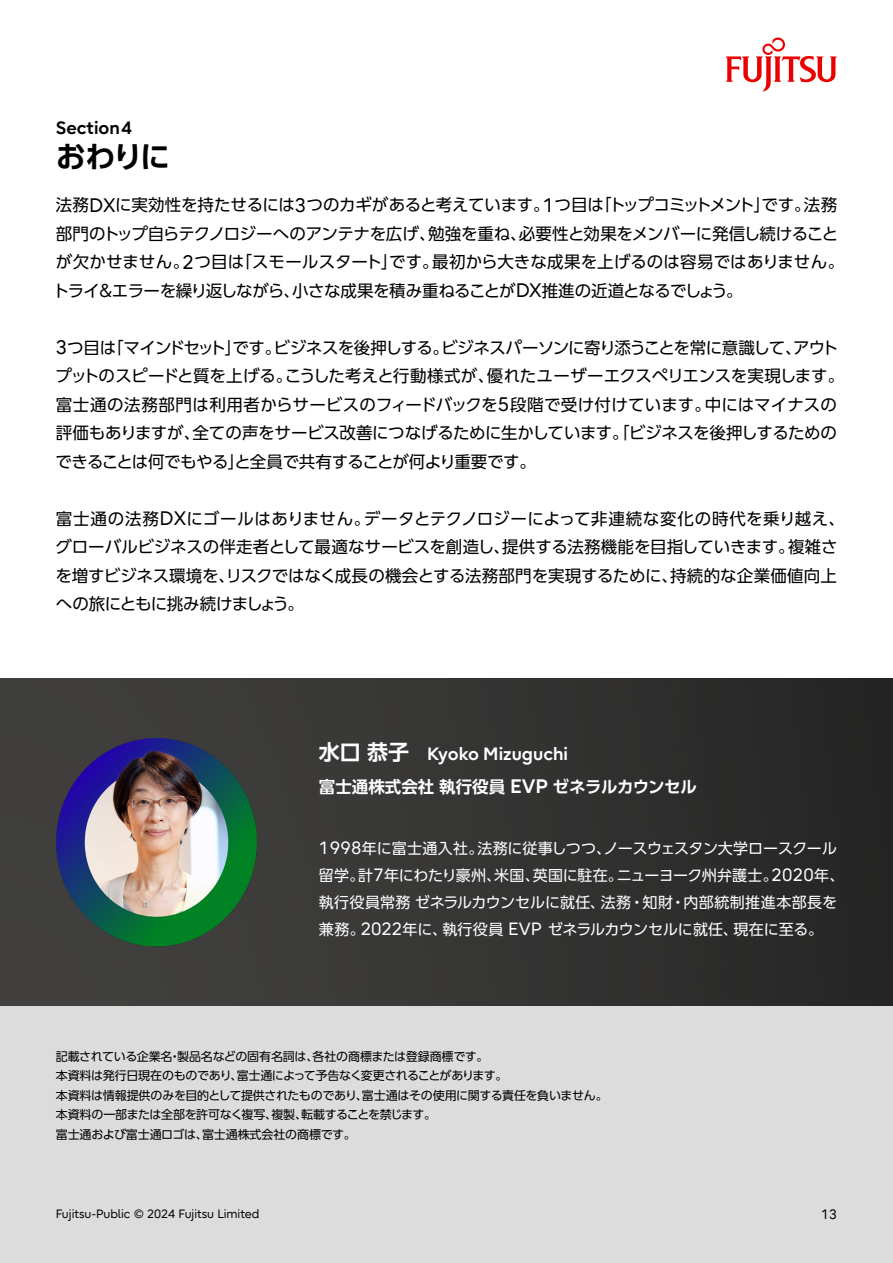
<style>
.page{position:relative;width:893px;height:1263px;background:#fff}
.page>*{position:absolute;margin:0;border:0;box-sizing:border-box;transform-origin:0 0}
.t1{font:700 30px "UD Shin Go Pro De";color:#000}
.t2{font:700 17.7px "Fujitsu Infinity Pro";color:#fff}
.t3{font:700 17.7px "Fujitsu Infinity Pro";color:#000}
.t4{font:16.5px/28.5px "UD Shin Go Pro";letter-spacing:-.015em;color:#000}
.t5{font:700 16.5px "UD Shin Go Pro De";color:#fff}
.t6{font:15px/27px "UD Shin Go Pro";color:#fff}
.t7{font:13.5px "Fujitsu Infinity Pro";color:#000}
.t8{font:12px/19.5px "UD Shin Go Pro";letter-spacing:-.025em;color:#000}
.t9{font:12px "Fujitsu Infinity Pro";color:#000}
.s1{font-family:"Fujitsu Infinity Pro";font-size:19.5px}
.s2{font-family:"UD Shin Go Pro De";font-size:21px}
.s3{font-family:"Fujitsu Infinity Pro";font-size:17.7px}
</style>
<div class="page">
<div style="left:0;top:862px;width:893px;height:401px;background:#dcdcdc"></div>
<svg style="left:726px;top:37px;width:111px;height:55px"></svg>
<img style="left:0;top:679px;width:893px;height:326px">
<img style="left:46px;top:735px;width:214px;height:214px">
<p class="t3" style="left:56px;top:116px;width:78px">Section4</p>
<h1 class="t1" style="left:56px;top:132px;width:116px">おわりに</h1>
<p class="t4" style="left:53px;top:190px;width:793px">法務<span class="s1">DX</span>に実効性を持たせるには<span class="s1">3</span>つのカギがあると考えています。<span class="s1">1</span>つ目は「トップコミットメント」です。法務部門のトップ自らテクノロジーへのアンテナを広げ、勉強を重ね、必要性と効果をメンバーに発信し続けることが欠かせません。<span class="s1">2</span>つ目は「スモールスタート」です。最初から大きな成果を上げるのは容易ではありません。トライ＆エラーを繰り返しながら、小さな成果を積み重ねることが<span class="s1">DX</span>推進の近道となるでしょう。</p>
<p class="t4" style="left:56px;top:333px;width:790px"><span class="s1">3</span>つ目は「マインドセット」です。ビジネスを後押しする。ビジネスパーソンに寄り添うことを常に意識して、アウトプットのスピードと質を上げる。こうした考えと行動様式が、優れたユーザーエクスペリエンスを実現します。富士通の法務部門は利用者からサービスのフィードバックを<span class="s1">5</span>段階で受け付けています。中にはマイナスの評価もありますが、全ての声をサービス改善につなげるために生かしています。「ビジネスを後押しするためのできることは何でもやる」と全員で共有することが何より重要です。</p>
<p class="t4" style="left:55px;top:504px;width:791px">富士通の法務<span class="s1">DX</span>にゴールはありません。データとテクノロジーによって非連続な変化の時代を乗り越え、グローバルビジネスの伴走者として最適なサービスを創造し、提供する法務機能を目指していきます。複雑さを増すビジネス環境を、リスクではなく成長の機会とする法務部門を実現するために、持続的な企業価値向上への旅にともに挑み続けましょう。</p>
<p class="t2" style="left:319px;top:742px;width:251px"><span class="s2">水口恭子</span> Kyoko Mizuguchi</p>
<p class="t5" style="left:319px;top:773px;width:379px">富士通株式会社執行役員 <span class="s1">EVP</span> ゼネラルカウンセル</p>
<p class="t6" style="left:319px;top:834px;width:527px"><span class="s3">1998</span>年に富士通入社。法務に従事しつつ、ノースウェスタン大学ロースクール留学。計<span class="s3">7</span>年にわたり豪州、米国、英国に駐在。ニューヨーク州弁護士。<span class="s3">2020</span>年、執行役員常務ゼネラルカウンセルに就任、法務・知財・内部統制推進本部長を兼務。<span class="s3">2022</span>年に、執行役員 <span class="s3">EVP</span>　ゼネラルカウンセルに就任、現在に至る。</p>
<p class="t8" style="left:56px;top:1046px;width:553px">記載されている企業名・製品名などの固有名詞は、各社の商標または登録商標です。<br>本資料は発行日現在のものであり、富士通によって予告なく変更されることがあります。<br>本資料は情報提供のみを目的として提供されたものであり、富士通はその使用に関する責任を負いません。本資料の一部または全部を許可なく複写、複製、転載することを禁じます。<br>富士通および富士通ロゴは、富士通株式会社の商標です。</p>
<p class="t9" style="left:56px;top:1206px;width:205px">Fujitsu-Public © 2024 Fujitsu Limited</p>
<p class="t7" style="left:821px;top:1206px;width:17px">13</p>
</div>
